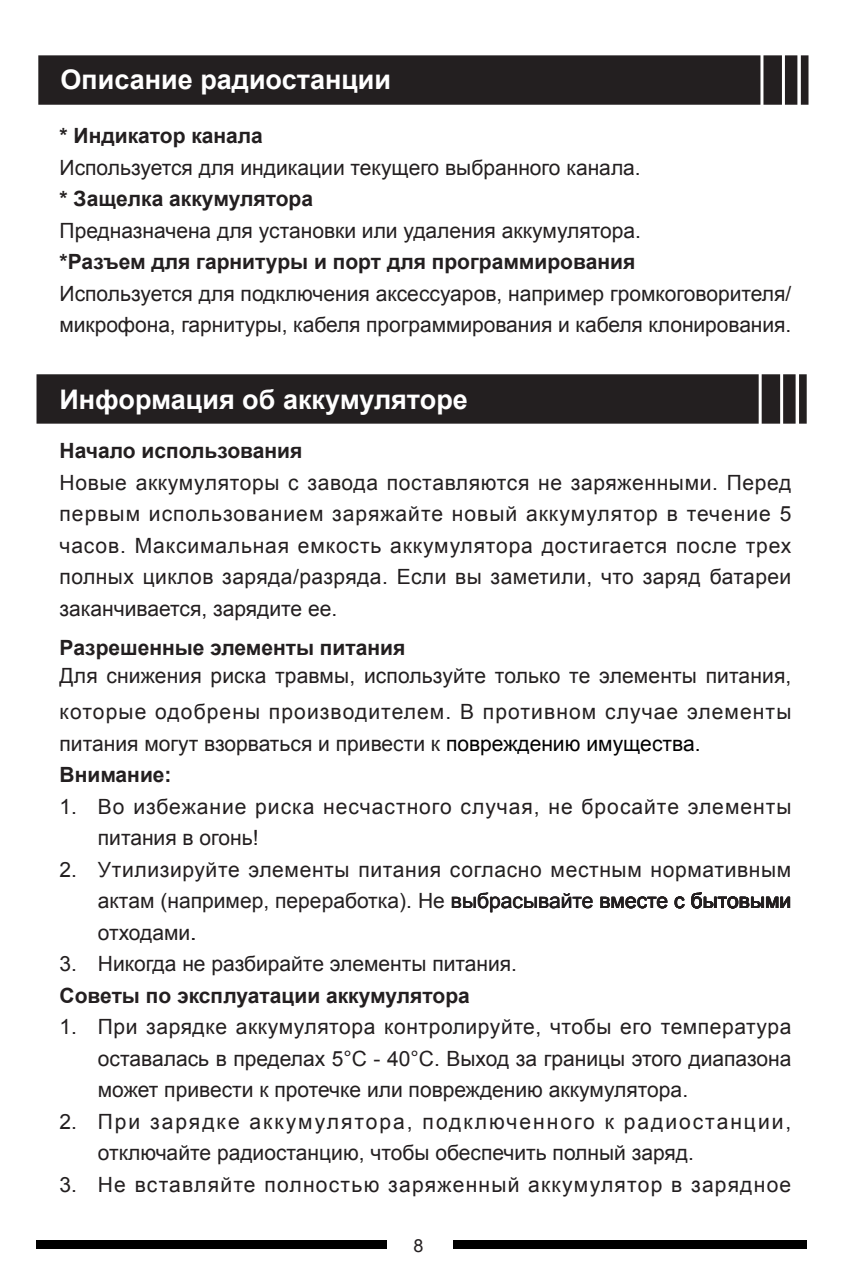
<style>
.page{position:relative;width:851px;height:1276px;background:#fff}
.page>*{position:absolute;margin:0;border:0;box-sizing:border-box;transform-origin:0 0}
.大标题_1{font:700 27px "Arial";color:#fff}
.正文{font:21px/31.5px "Arial";color:#231f20}
.悬空缩进1{font:21px/31.5px "Arial";letter-spacing:.01em;color:#231f20}
.正文-2{font:700 21px "Arial";color:#231f20}
.正文-3{font:21px/36px "Arial";letter-spacing:.02em;color:#231f20}
.悬空缩进1-2{font:21px/31.5px "Arial";letter-spacing:.04em;color:#231f20}
.悬空缩进1-3{font:21px/31.5px "Arial";letter-spacing:.05em;color:#231f20}
.悬空缩进1-4{font:21px "Arial";letter-spacing:.06em;color:#231f20}
.悬空缩进1-5{font:700 21px "Arial";color:#231f20}
.s1{color:#000001}
</style>
<div class="page">
<div style="left:40px;top:57px;width:718px;height:46px;background:#231f20"></div>
<div style="left:38px;top:55px;width:722px;height:50px;border:3px solid #231f20"></div>
<div style="left:764px;top:57px;width:16px;height:46px;background:#231f20"></div>
<div style="left:763px;top:55px;width:18px;height:50px;border:3px solid #231f20"></div>
<div style="left:786px;top:57px;width:9px;height:46px;background:#231f20"></div>
<div style="left:784px;top:55px;width:13px;height:50px;border:3px solid #231f20"></div>
<div style="left:800px;top:55px;width:8px;height:50px;border:3px solid #231f20"></div>
<div style="left:36px;top:1240px;width:350px;height:8px;background:#000"></div>
<div style="left:452px;top:1240px;width:354px;height:8px;background:#000"></div>
<div style="left:38px;top:376px;width:719px;height:46px;background:#231f20"></div>
<div style="left:36px;top:374px;width:722px;height:50px;border:3px solid #231f20"></div>
<div style="left:763px;top:376px;width:15px;height:46px;background:#231f20"></div>
<div style="left:761px;top:374px;width:19px;height:50px;border:3px solid #231f20"></div>
<div style="left:784px;top:376px;width:10px;height:46px;background:#231f20"></div>
<div style="left:783px;top:374px;width:12px;height:50px;border:3px solid #231f20"></div>
<div style="left:798px;top:374px;width:8px;height:50px;border:3px solid #231f20"></div>
<p class="大标题_1" style="left:60px;top:62px;width:332px">Описание радиостанции</p>
<p class="正文-2" style="left:60px;top:122px;width:205px">* Индикатор канала</p>
<p class="正文" style="left:60px;top:152px;width:579px">Используется для индикации текущего выбранного канала.</p>
<p class="正文-2" style="left:60px;top:185px;width:255px">* Защелка аккумулятора</p>
<p class="正文" style="left:60px;top:215px;width:579px">Предназначена для установки или удаления аккумулятора.</p>
<p class="正文-2" style="left:60px;top:248px;width:577px">*Разъем для гарнитуры и порт для программирования</p>
<p class="正文" style="left:60px;top:278px;width:733px">Используется для подключения аксессуаров, например громкоговорителя/ микрофона, гарнитуры, кабеля программирования и кабеля клонирования.</p>
<p class="大标题_1" style="left:59px;top:382px;width:410px">Информация об аккумуляторе</p>
<p class="正文-2" style="left:60px;top:437px;width:244px">Начало использования</p>
<p class="正文" style="left:60px;top:467px;width:733px;text-align:justify">Новые аккумуляторы с завода поставляются не заряженными. Перед первым использованием заряжайте новый аккумулятор в течение 5 часов. М аксимальная емкость аккумулятора достигается после трех полных циклов заряда/разряда. Если вы заметили, что заряд батареи заканчивается, зарядите ее.</p>
<p class="正文-2" style="left:60px;top:633px;width:347px">Разрешенные элементы питания</p>
<p class="正文-3" style="left:60px;top:658px;width:733px">Для снижения риска травмы, используйте только те элементы питания, которые одобрены производителем. В противном случае элементы</p>
<p class="正文" style="left:60px;top:728px;width:638px">питания могут взорваться и привести к <span class="s1">повреждению имущества.</span></p>
<p class="正文-2" style="left:60px;top:761px;width:109px">Внимание:</p>
<p class="悬空缩进1-3" style="left:98px;top:791px;width:695px;text-indent:-38px">1. Во избежание риска несчастного случая, не бросайте элементы питания в огонь!</p>
<p class="悬空缩进1" style="left:98px;top:854px;width:695px;text-indent:-38px">2. Утилизируйте элементы питания согласно местным нормативным актам (например, переработка). Не выбрасывайте вместе бытовыми отходами</p>
<p class="悬空缩进1" style="left:60px;top:948px;width:455px">3. Никогда не разбирайте элементы питания.</p>
<p class="悬空缩进1-5" style="left:60px;top:981px;width:411px">Советы по эксплуатации аккумулятора</p>
<p class="悬空缩进1" style="left:98px;top:1011px;width:695px;text-align:justify;text-indent:-38px">1. При зарядке аккумулятора контролируйте, чтобы его температура оставалась в пределах 5°С - 40°С. Выход за границы этого диапазона может привести к протечке или повреждению аккумулятора.</p>
<p class="悬空缩进1-2" style="left:98px;top:1106px;width:694px;text-indent:-38px">2. При зарядке аккумулятора, подключенного к радиостанции, отключайте радиостанцию, чтобы обеспечить полный заряд.</p>
<p class="悬空缩进1-4" style="left:60px;top:1170px;width:733px">3. Не вставляйте полностью заряженный аккумулятор в зарядное</p>
</div>
